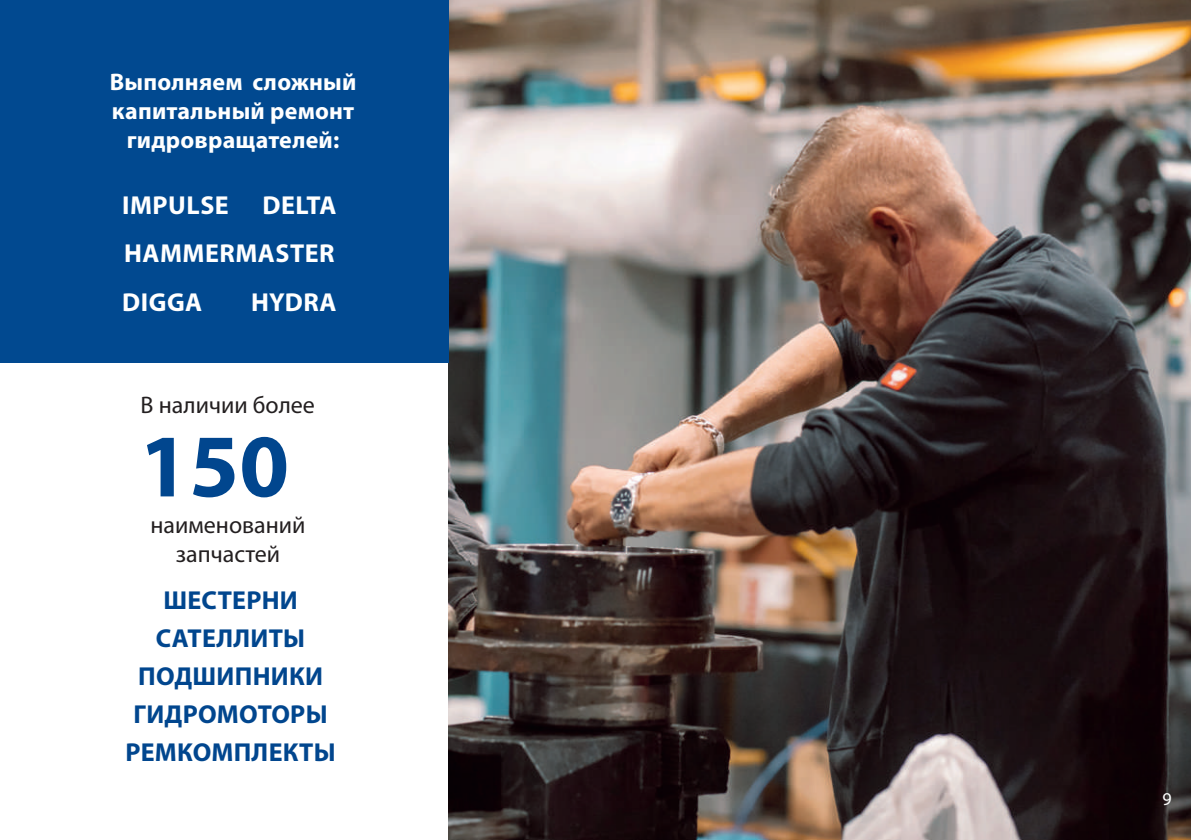
<style>
.page{position:relative;width:1191px;height:840px;background:#fff}
.page>*{position:absolute;margin:0;border:0;box-sizing:border-box;transform-origin:0 0}
.t1{font:700 90px "Myriad Pro";color:#01468e}
.t2{font:700 26px/38px "Myriad Pro";letter-spacing:.01em;color:#01468e;text-align:center}
.t3{font:700 26px "Myriad Pro";letter-spacing:.02em;color:#fff}
.t4{font:700 24px/28.8px "Myriad Pro";letter-spacing:.01em;color:#fff;text-align:center}
.t5{font:24px/28.8px "Myriad Pro";color:#231f20;text-align:center}
.t6{font:18px "Myriad Pro";color:#fff}
</style>
<div class="page">
<img style="left:448px;top:0;width:743px;height:839px">
<div style="left:0;top:0;width:448px;height:362px;background:#014990"></div>
<p class="t4" style="left:110px;top:68px;width:248px">Выполняем сложный капитальный ремонт гидровращателей:</p>
<p class="t3" style="left:122px;top:190px;width:108px">IMPULSE</p>
<p class="t3" style="left:262px;top:190px;width:76px">DELTA</p>
<p class="t3" style="left:124px;top:239px;width:212px">HAMMERMASTER</p>
<p class="t3" style="left:122px;top:288px;width:82px">DIGGA</p>
<p class="t3" style="left:251px;top:288px;width:87px">HYDRA</p>
<p class="t5" style="left:141px;top:391px;width:176px">В наличии более</p>
<h1 class="t1" style="left:139px;top:415px;width:151px">150</h1>
<p class="t5" style="left:150px;top:511px;width:156px">наименований запчастей</p>
<p class="t2" style="left:125px;top:581px;width:212px">ШЕСТЕРНИ<br>САТЕЛЛИТЫ<br>ПОДШИПНИКИ<br>ГИДРОМОТОРЫ<br>РЕМКОМПЛЕКТЫ</p>
<p class="t6" style="left:1162px;top:788px;width:11px">9</p>
</div>
